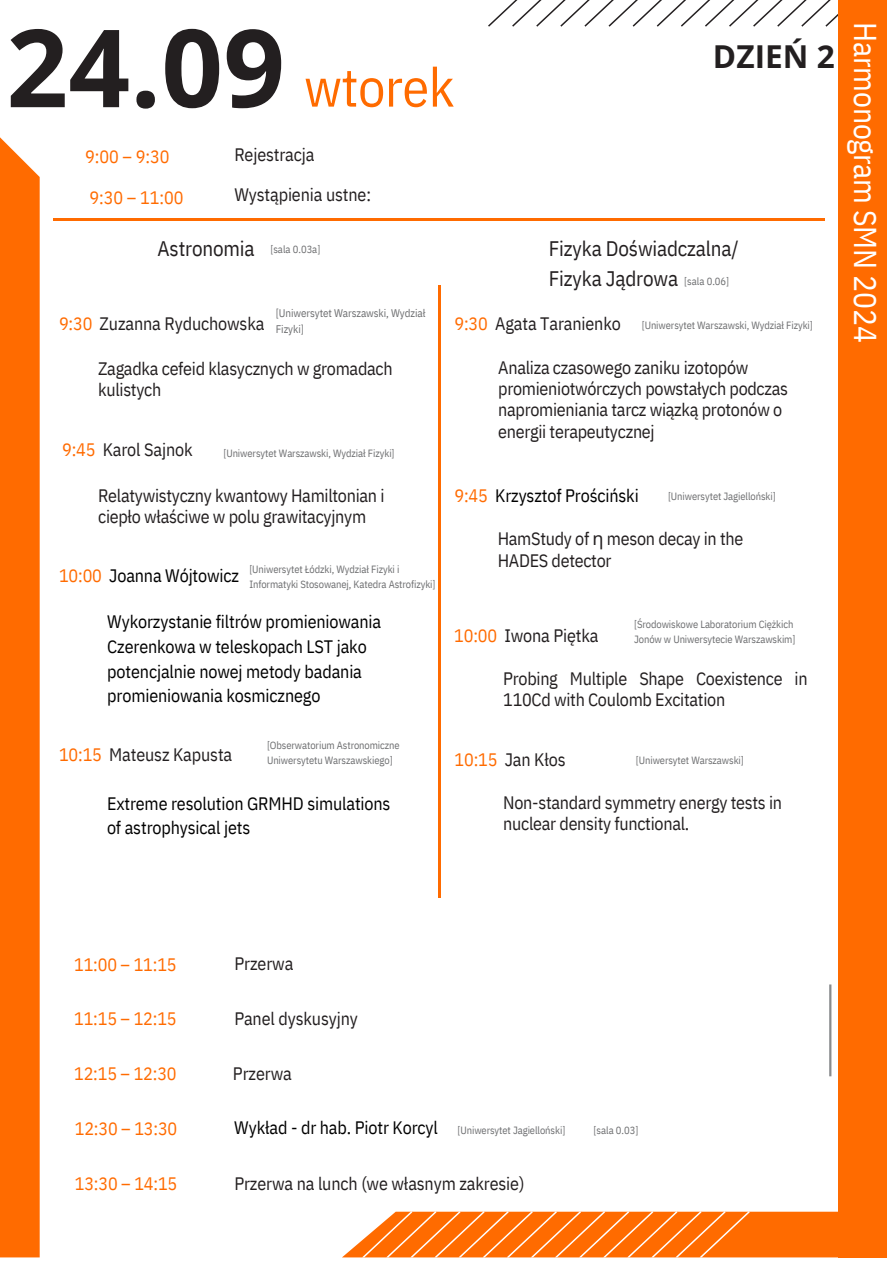
<style>
.page{position:relative;width:894px;height:1264px;background:#fff}
.page>*{position:absolute;margin:0;border:0;box-sizing:border-box;transform-origin:0 0}
.t1{font:700 108px "Open Sans";color:#231f20}
.t2{font:54px "IBM Plex Sans Cond";letter-spacing:-.01em;color:#ff6b00}
.t3{font:31.5px "IBM Plex Sans Cond";letter-spacing:-.01em;color:#fff}
.t4{font:700 31.5px "Open Sans";color:#231f20}
.t5{font:21px/29.2px "IBM Plex Sans Cond";letter-spacing:-.01em;color:#231f20}
.t6{font:18px/21.3px "IBM Plex Sans Cond";letter-spacing:-.015em;color:#231f20}
.t7{font:18px/24.8px "IBM Plex Sans Cond";letter-spacing:-.01em;color:#000}
.t8{font:18px "IBM Plex Sans Cond";letter-spacing:-.01em;color:#ff6b00}
.t9{font:10.95px/15.3px "IBM Plex Sans Cond";letter-spacing:-.01em;color:#6d6e70}
.t10{font:10.5px/14.7px "IBM Plex Sans Cond";letter-spacing:-.01em;color:#6d6e70}
.s1{color:#ff6b00}
.s2{font-family:"Noto Sans"}
</style>
<div class="page">
<div style="left:0;top:137px;width:40px;height:1120px;background:#ff6b00"></div>
<svg style="left:488px;top:0;width:350px;height:27px"></svg>
<svg style="left:342px;top:1211px;width:496px;height:46px;background:#ff7e21"></svg>
<div style="left:838px;top:0;width:47px;height:1257px;background:#ff6b00"></div>
<hr style="left:54px;top:219px;width:770px;height:1px;background:#ff6b00">
<hr style="left:438px;top:286px;width:2px;height:726px;background:#ff6b00">
<div style="left:413px;top:898px;width:67px;height:128px;background:#fff"></div>
<hr style="left:829px;top:984px;width:2px;height:92px;background:#898b8e">
<h1 class="t1" style="left:6px;top:-8px;width:280px">24.09</h1>
<h4 class="t2" style="left:304px;top:51px;width:152px">wtorek</h4>
<h6 class="t8" style="left:85px;top:145px;width:86px">9:00 – 9:30</h6>
<h6 class="t6" style="left:234px;top:144px;width:82px">Rejestracja</h6>
<h6 class="t8" style="left:89px;top:186px;width:96px">9:30 – 11:00</h6>
<h5 class="t6" style="left:234px;top:183px;width:138px">Wystąpienia ustne:</h5>
<h6 class="t5" style="left:158px;top:234px;width:98px">Astronomia</h6>
<p class="t10" style="left:270px;top:242px;width:51px">[sala 0.03a]</p>
<h6 class="t4" style="left:712px;top:34px;width:123px">DZIEŃ 2</h6>
<p class="t5" style="left:548px;top:234px;width:191px">Fizyka Doświadczalna/<br>Fizyka Jądrowa</p>
<p class="t10" style="left:684px;top:273px;width:46px">[sala 0.06]</p>
<h6 class="t6" style="left:59px;top:313px;width:207px"><span class="s1">9:30</span> Zuzanna Ryduchowska</h6>
<h6 class="t9" style="left:276px;top:306px;width:151px">[Uniwersytet Warszawski, Wydział<br>Fizyki]</h6>
<h6 class="t6" style="left:98px;top:357px;width:296px">Zagadka cefeid klasycznych w gromadach kulistych</h6>
<h6 class="t6" style="left:62px;top:439px;width:132px"><span class="s1">9:45</span> Karol Sajnok</h6>
<h6 class="t10" style="left:223px;top:445px;width:173px">[Uniwersytet Warszawski, Wydział Fizyki]</h6>
<h6 class="t6" style="left:98px;top:484px;width:288px">Relatywistyczny kwantowy Hamiltonian i ciepło właściwe w polu grawitacyjnym</h6>
<h6 class="t7" style="left:59px;top:563px;width:182px"><span class="s1">10:00</span> Joanna Wójtowicz</h6>
<h6 class="t10" style="left:249px;top:561px;width:188px">[Uniwersytet Łódzki, Wydział Fizyki i<br>Informatyki Stosowanej, Katedra Astrofizyki]</h6>
<h6 class="t7" style="left:107px;top:609px;width:275px">Wykorzystanie filtrów promieniowania Czerenkowa w teleskopach LST jako potencjalnie nowej metody badania promieniowania kosmicznego</h6>
<h6 class="t6" style="left:454px;top:313px;width:168px"><span class="s1">9:30</span> Agata Taranienko</h6>
<h6 class="t10" style="left:641px;top:317px;width:173px">[Uniwersytet Warszawski, Wydział Fizyki]</h6>
<h6 class="t6" style="left:498px;top:356px;width:291px">Analiza czasowego zaniku izotopów promieniotwórczych powstałych podczas napromieniania tarcz wiązką protonów o energii terapeutycznej</h6>
<p class="t7" style="left:454px;top:483px;width:186px"><span class="s1">9:45</span> Krzysztof Prościński</p>
<h6 class="t10" style="left:667px;top:489px;width:109px">[Uniwersytet Jagielloński]</h6>
<p class="t6" style="left:497px;top:528px;width:247px">HamStudy of <span class="s2">η</span> meson decay in the<br>HADES detector</p>
<p class="t6" style="left:454px;top:624px;width:146px"><span class="s1">10:00</span> Iwona Piętka</p>
<p class="t10" style="left:634px;top:617px;width:163px">[Środowiskowe Laboratorium Ciężkich<br>Jonów w Uniwersytecie Warszawskim]</p>
<h6 class="t6" style="left:503px;top:667px;width:306px">Probing Multiple Shape Coexistence in<br>110Cd with Coulomb Excitation</h6>
<p class="t3" style="left:886px;top:22px;width:322px;rotate:90deg">Harmonogram SMN 2024</p>
<h6 class="t6" style="left:59px;top:743px;width:175px"><span class="s1">10:15</span> Mateusz Kapusta</h6>
<p class="t10" style="left:267px;top:738px;width:134px">[Obserwatorium Astronomiczne<br>Uniwersytetu Warszawskiego]</p>
<h6 class="t7" style="left:107px;top:790px;width:285px">Extreme resolution GRMHD simulations of astrophysical jets</h6>
<h6 class="t6" style="left:454px;top:748px;width:113px"><span class="s1">10:15</span> Jan Kłos</h6>
<p class="t10" style="left:635px;top:752px;width:109px">[Uniwersytet Warszawski]</p>
<p class="t6" style="left:503px;top:791px;width:280px">Non-standard symmetry energy tests in nuclear density functional.</p>
<h3 class="t8" style="left:74px;top:952px;width:104px">11:00 – 11:15</h3>
<h2 class="t8" style="left:74px;top:1006px;width:104px">11:15 – 12:15</h2>
<h5 class="t6" style="left:234px;top:952px;width:60px">Przerwa</h5>
<p class="t6" style="left:234px;top:1007px;width:125px">Panel dyskusyjny</p>
<h6 class="t8" style="left:74px;top:1061px;width:104px">12:15 – 12:30</h6>
<h6 class="t6" style="left:233px;top:1062px;width:60px">Przerwa</h6>
<h6 class="t8" style="left:75px;top:1116px;width:104px">12:30 – 13:30</h6>
<h6 class="t7" style="left:234px;top:1114px;width:205px">Wykład - dr hab. Piotr Korcyl</h6>
<h6 class="t10" style="left:457px;top:1122px;width:109px">[Uniwersytet Jagielloński]</h6>
<h6 class="t8" style="left:75px;top:1171px;width:104px">13:30 – 14:15</h6>
<h6 class="t6" style="left:234px;top:1172px;width:291px">Przerwa na lunch (we własnym zakresie)</h6>
<h6 class="t10" style="left:593px;top:1122px;width:46px">[sala 0.03]</h6>
</div>
